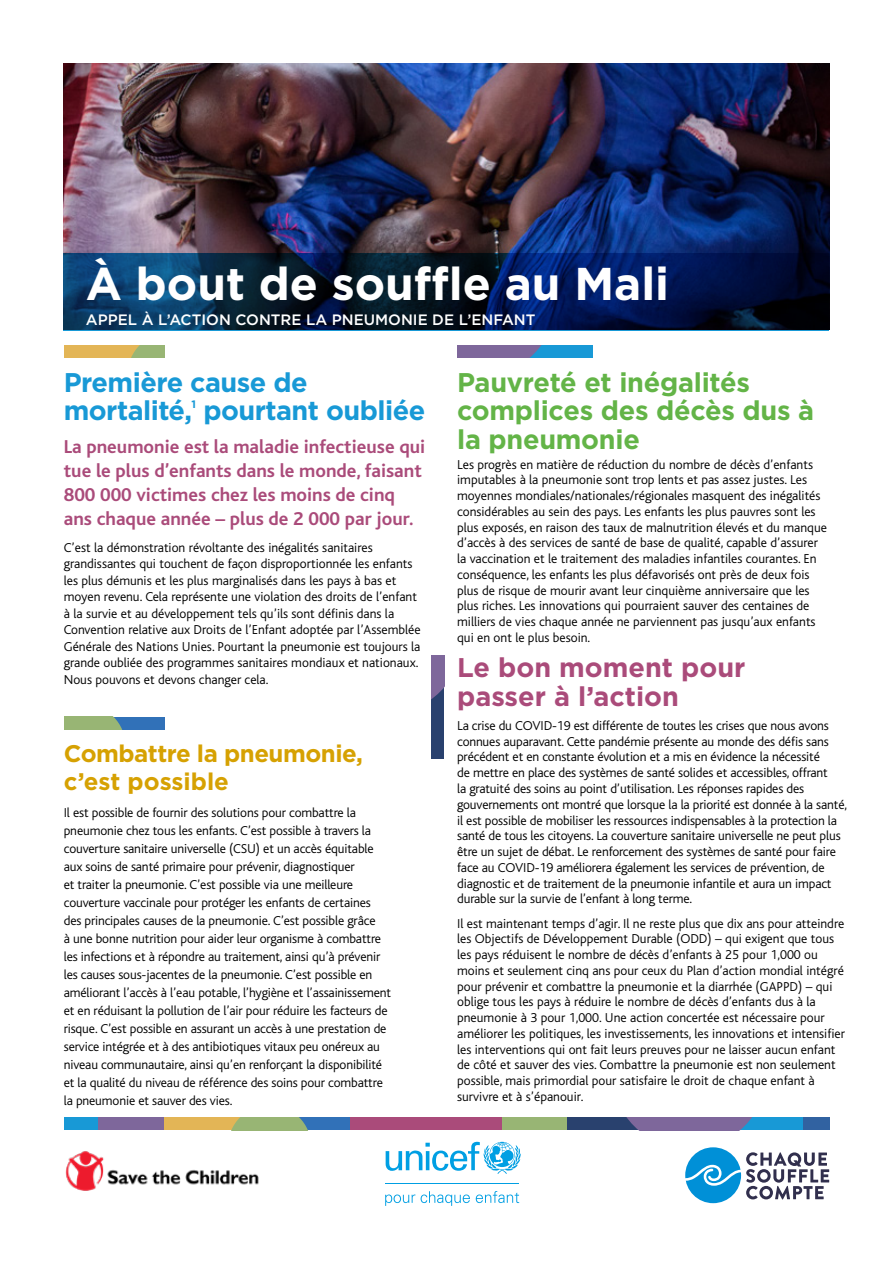
<style>
.page{position:relative;width:893px;height:1263px;background:#fff}
.page>*{position:absolute;margin:0;border:0;box-sizing:border-box;transform-origin:0 0}
.t1{font:700 45.9px "Gotham";color:#fff}
.t2{font:700 27px/28.5px "Gotham";letter-spacing:-.01em;color:#63b447}
.t3{font:700 27px/28.5px "Gotham";letter-spacing:-.02em;color:#1899d6}
.t4{font:700 27px/28.5px "Gotham";color:#aa4b7a}
.t5{font:700 24px/28.5px "Gotham";letter-spacing:-.02em;color:#d6a102}
.t6{font:700 19.5px/24px "Bliss";color:#aa4b7a}
.t7{font:500 15px "Gotham";color:#fff}
.t8{font:300 13.5px/15.8px "Bliss";letter-spacing:-.01em;color:#000}
.t9{font:700 10.8px "Gotham";color:#1899d6}
</style>
<div class="page">
<img style="left:64px;top:64px;width:765px;height:189px">
<svg style="left:64px;top:253px;width:765px;height:77px;background:#041e44"></svg>
<div style="left:64px;top:1117px;width:66px;height:13px;background:#1899d6"></div>
<div style="left:98px;top:1117px;width:66px;height:13px;background:#7e679b"></div>
<div style="left:164px;top:1117px;width:101px;height:13px;background:#e3b556"></div>
<div style="left:250px;top:1117px;width:101px;height:13px;background:#3171b8"></div>
<svg style="left:231px;top:1117px;width:77px;height:13px"></svg>
<div style="left:501px;top:1117px;width:66px;height:13px;background:#98b574"></div>
<div style="left:567px;top:1117px;width:103px;height:13px;background:#29416e"></div>
<div style="left:668px;top:1117px;width:136px;height:13px;background:#1899d6"></div>
<svg style="left:626px;top:1117px;width:126px;height:13px;background:#75679b"></svg>
<div style="left:803px;top:1117px;width:26px;height:13px;background:#3162a1"></div>
<div style="left:350px;top:1117px;width:151px;height:13px;background:#aa4b7a"></div>
<div style="left:64px;top:345px;width:100px;height:13px;background:#e3b556"></div>
<svg style="left:131px;top:345px;width:33px;height:13px"></svg>
<div style="left:457px;top:345px;width:136px;height:13px;background:#1899d6"></div>
<svg style="left:457px;top:345px;width:85px;height:13px"></svg>
<div style="left:64px;top:717px;width:101px;height:12px;background:#3171b8"></div>
<svg style="left:64px;top:717px;width:58px;height:12px"></svg>
<div style="left:431px;top:656px;width:13px;height:103px;background:#29416e"></div>
<svg style="left:431px;top:656px;width:13px;height:44px"></svg>
<img style="left:65px;top:1151px;width:194px;height:40px">
<div style="left:685px;top:1147px;width:56px;height:56px;background:#0090d7;border-radius:50%"></div>
<svg style="left:685px;top:1152px;width:144px;height:47px"></svg>
<svg style="left:386px;top:1142px;width:135px;height:32px"></svg>
<hr style="left:386px;top:1183px;width:133px;height:1px;background:#009fe3">
<svg style="left:385px;top:1194px;width:30px;height:12px"></svg>
<svg style="left:421px;top:1191px;width:49px;height:15px"></svg>
<svg style="left:476px;top:1191px;width:43px;height:12px"></svg>
<h1 class="t1" style="left:86px;top:253px;width:585px">À bout de souffle au Mali</h1>
<p class="t7" style="left:86px;top:310px;width:451px">APPEL À L’ACTION CONTRE LA PNEUMONIE DE L’ENFANT</p>
<h2 class="t3" style="left:64px;top:368px;width:363px">Première cause de mortalité, pourtant oubliée</h2>
<p class="t9" style="left:192px;top:397px;width:6px">1</p>
<h3 class="t6" style="left:64px;top:435px;width:363px">La pneumonie est la maladie infectieuse qui tue le plus d’enfants dans le monde, faisant 800 000 victimes chez les moins de cinq ans chaque année – plus de 2 000 par jour.</h3>
<p class="t8" style="left:64px;top:539px;width:358px;line-height:16.5px">C’est la démonstration révoltante des inégalités sanitaires grandissantes qui touchent de façon disproportionnée les enfants les plus démunis et les plus marginalisés dans les pays à bas et moyen revenu. Cela représente une violation des droits de l’enfant à la survie et au développement tels qu’ils sont définis dans la Convention relative aux Droits de l’Enfant adoptée par l’Assemblée Générale des Nations Unies. Pourtant la pneumonie est toujours la grande oubliée des programmes sanitaires mondiaux et nationaux.<br>Nous pouvons et devons changer cela.</p>
<h3 class="t5" style="left:64px;top:739px;width:301px">Combattre la pneumonie, c’est possible</h3>
<p class="t8" style="left:64px;top:804px;width:329px;line-height:18px">Il est possible de fournir des solutions pour combattre la pneumonie chez tous les enfants. C’est possible à travers la couverture sanitaire universelle (CSU) et un accès équitable aux soins de santé primaire pour prévenir, diagnostiquer<br>et traiter la pneumonie. C’est possible via une meilleure couverture vaccinale pour protéger les enfants de certaines des principales causes de la pneumonie. C’est possible grâce<br>à une bonne nutrition pour aider leur organisme à combattre les infections et à répondre au traitement, ainsi qu’à prévenir les causes sous-jacentes de la pneumonie. C’est possible en améliorant l’accès à l’eau potable, l’hygiène et l’assainissement et en réduisant la pollution de l’air pour réduire les facteurs de risque. C’est possible en assurant un accès à une prestation de service intégrée et à des antibiotiques vitaux peu onéreux au niveau communautaire, ainsi qu’en renforçant la disponibilité et la qualité du niveau de référence des soins pour combattre la pneumonie et sauver des vies.</p>
<h2 class="t2" style="left:457px;top:368px;width:358px">Pauvreté et inégalités complices des décès dus à la pneumonie</h2>
<p class="t8" style="left:457px;top:456px;width:371px">Les progrès en matière de réduction du nombre de décès d’enfants imputables à la pneumonie sont trop lents et pas assez justes. Les moyennes mondiales/nationales/régionales masquent des inégalités considérables au sein des pays. Les enfants les plus pauvres sont les plus exposés, en raison des taux de malnutrition élevés et du manque d’accès à des services de santé de base de qualité, capable d’assurer la vaccination et le traitement des maladies infantiles courantes. En conséquence, les enfants les plus défavorisés ont près de deux fois plus de risque de mourir avant leur cinquième anniversaire que les plus riches. Les innovations qui pourraient sauver des centaines de milliers de vies chaque année ne parviennent pas jusqu’aux enfants qui en ont le plus besoin.</p>
<h2 class="t4" style="left:457px;top:653px;width:290px">Le bon moment pour passer à l’action</h2>
<p class="t8" style="left:457px;top:718px;width:391px">La crise du COVID-19 est différente de toutes les crises que nous avons connues auparavant. Cette pandémie présente au monde des défis sans précédent et en constante évolution et a mis en évidence la nécessité<br>de mettre en place des systèmes de santé solides et accessibles, offrant<br>la gratuité des soins au point d’utilisation. Les réponses rapides des gouvernements ont montré que lorsque la la priorité est donnée à la santé, il est possible de mobiliser les ressources indispensables à la protection la santé de tous les citoyens. La couverture sanitaire universelle ne peut plus être un sujet de débat. Le renforcement des systèmes de santé pour faire face au COVID-19 améliorera également les services de prévention, de diagnostic et de traitement de la pneumonie infantile et aura un impact durable sur la survie de l’enfant à long terme.</p>
<p class="t8" style="left:457px;top:915px;width:389px">Il est maintenant temps d’agir. Il ne reste plus que dix ans pour atteindre les Objectifs de Développement Durable (ODD) – qui exigent que tous les pays réduisent le nombre de décès d’enfants à 25 pour 1,000 ou moins et seulement cinq ans pour ceux du Plan d’action mondial intégré pour prévenir et combattre la pneumonie et la diarrhée (GAPPD) – qui oblige tous les pays à réduire le nombre de décès d’enfants dus à la pneumonie à 3 pour 1,000. Une action concertée est nécessaire pour améliorer les politiques, les investissements, les innovations et intensifier les interventions qui ont fait leurs preuves pour ne laisser aucun enfant de côté et sauver des vies. Combattre la pneumonie est non seulement possible, mais primordial pour satisfaire le droit de chaque enfant à survivre et à s’épanouir.</p>
</div>
